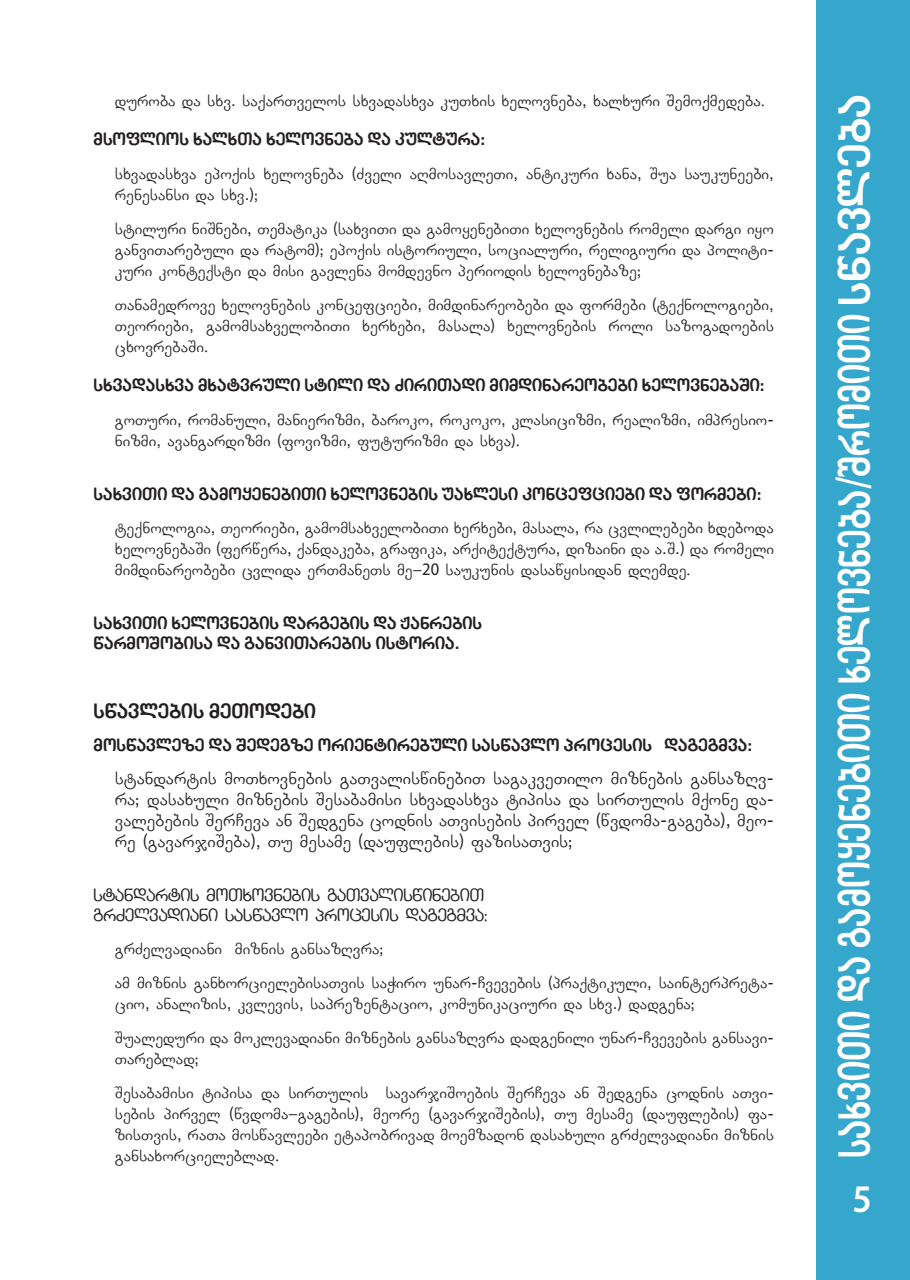
<style>
.page{position:relative;width:910px;height:1280px;background:#fff}
.page>*{position:absolute;margin:0;border:0;box-sizing:border-box;transform-origin:0 0}
.t1{font:700 45px "A Kolkhety M";color:#fff;scale:.8 1}
.t2{font:700 36px "A Kolkhety M";color:#fff}
.sat-1{font:700 21px "A Kolkhety M";color:#231f20}
.sat-2{font:700 18px/19.8px "A Kolkhety M";color:#231f20}
.texti{font:18px/21px "A Kolkhety N";color:#231f20;text-align:justify}
.sat-2-2{font:18px/19.8px "A Kolkhety M";color:#231f20}
.texti-2{font:16.5px/21px "A Kolkhety N";color:#231f20}
.s1{font-family:"Sylfaen"}
</style>
<div class="page">
<div style="left:816px;top:0;width:94px;height:1280px;background:#36a7cc"></div>
<p class="texti-2" style="left:115px;top:91px;width:652px">DUROBA DA SXV. SAQARTVELOS SXVADASXVA KUTXIS XELOVNEBA, XALXURI SEMOQMEDEBA<span class="s1">.</span></p>
<p class="sat-2" style="left:94px;top:131px;width:393px">MSOFLIOS XALXTA XELOVNEBA DA KULTURA:</p>
<p class="texti-2" style="left:115px;top:164px;width:661px">SXVADASXVA EPOQIS XELOVNEBA (ZVELI ARMOSAVLETI, ANTIKURI XANA, SUA SAUKUNEEBI,<br>RENESANSI DA SXV.);</p>
<p class="texti-2" style="left:115px;top:219px;width:661px;text-align:justify">STILURI NISNEBI, TEMATIKA (SAXVITI DA GAMOYENEBITI XELOVNEBIS ROMELI DARGI IYO GANVITAREBULI DA RATOM); EPOQIS ISTORIULI, SOCIALURI, RELIGIURI DA POLITI-KURI KONTEQSTI DA MISI GAVLENA MOMDEVNO PERIODIS XELOVNEBAZE;</p>
<p class="texti-2" style="left:115px;top:295px;width:661px;text-align:justify">TANAMEDROVE XELOVNEBIS KONCEFCIEBI, MIMDINAREOBEBI DA FORMEBI (TEQNOLOGIEBI, TEORIEBI, GAMOMSAXVELOBITI XERXEBI, MASALA) XELOVNEBIS ROLI SAZOGADOEBIS CXOVREBASI<span class="s1">.</span></p>
<p class="sat-2" style="left:94px;top:377px;width:673px">SXVADASXVA MXATVRULI STILI DA ZIRITADI MIMDINAREOBEBI XELOVNEBASI:</p>
<p class="texti-2" style="left:115px;top:410px;width:661px">GOTURI, ROMANULI, MANIERIZMI, BAROKO, ROKOKO, KLASICIZMI, REALIZMI, IMPRESIO-<br>NIZMI, AVANGARDIZMI (FOVIZMI, FUTURIZMI DA SXVA)<span class="s1">.</span></p>
<p class="sat-2" style="left:94px;top:485px;width:669px">SAXVITI DA GAMOYENEBITI XELOVNEBIS UAXLESI KONCEFCIEBI DA FORMEBI:</p>
<p class="texti-2" style="left:115px;top:519px;width:661px;text-align:justify">TEQNOLOGIA, TEORIEBI, GAMOMSAXVELOBITI XERXEBI, MASALA, RA CVLILEBEBI XDEBODA XELOVNEBASI (FERWERA, QANDAKEBA, GRAFIKA, ARQITEQTURA, DIZAINI DA A.S.) DA ROMELI MIMDINAREOBEBI CVLIDA ERTMANETS ME_20 SAUKUNIS DASAWYISIDAN DREMDE<span class="s1">.</span></p>
<p class="sat-2" style="left:94px;top:614px;width:390px">SAXVITI XELOVNEBIS DARGEBIS DA JANREBIS<br>WARMOSOBISA DA GANVITAREBIS ISTORIA.</p>
<p class="sat-1" style="left:94px;top:701px;width:224px">SWAVLEBIS METODEBI</p>
<p class="sat-2" style="left:94px;top:736px;width:660px">MOSWAVLEZE DA SEDEGZE ORIENTIREBULI SASWAVLO PROCESIS DAGEGMVA:</p>
<p class="texti" style="left:115px;top:769px;width:661px">STANDARTIS MOTXOVNEBIS GATVALISWINEBIT SAGAKVETILO MIZNEBIS GANSAZRV-RA; DASAXULI MIZNEBIS SESABAMISI SXVADASXVA TIPISA DA SIRTULIS MQONE DA-VALEBEBIS SERCEVA AN SEDGENA CODNIS ATVISEBIS PIRVEL (WVDOMA-GAGEBA), MEO-RE (GAVARJISEBA), TU MESAME (DAUFLEBIS) FAZISATVIS;</p>
<p class="sat-2-2" style="left:94px;top:886px;width:395px">STANDARTIS MOTXOVNEBIS GATVALISWINEBIT<br>GRZELVADIANI SASWAVLO PROCESIS DAGEGMVA:</p>
<p class="texti-2" style="left:115px;top:940px;width:270px">GRZELVADIANI MIZNIS GANSAZRVRA;</p>
<p class="texti-2" style="left:115px;top:973px;width:661px">AM MIZNIS GANXORCIELEBISATVIS SAWIRO UNAR-CVEVEBIS (PRAQTIKULI, SAINTERPRETA-<br>CIO, ANALIZIS, KVLEVIS, SAPREZENTACIO, KOMUNIKACIURI DA SXV.) DADGENA;</p>
<p class="texti-2" style="left:115px;top:1028px;width:661px">SUALEDURI DA MOKLEVADIANI MIZNEBIS GANSAZRVRA DADGENILI UNAR-CVEVEBIS GANSAVI-<br>TAREBLAD;</p>
<p class="texti-2" style="left:115px;top:1083px;width:661px;text-align:justify">SESABAMISI TIPISA DA SIRTULIS SAVARJISOEBIS SERCEVA AN SEDGENA CODNIS ATVI-SEBIS PIRVEL (WVDOMA_GAGEBIS), MEORE (GAVARJISEBIS), TU MESAME (DAUFLEBIS) FA-ZISTVIS, RATA MOSWAVLEEBI ETAPOBRIVAD MOEMZADON DASAXULI GRZELVADIANI MIZNIS GANSAXORCIELEBLAD<span class="s1">.</span></p>
<h1 class="t1" style="left:833px;top:1158px;width:1332px;rotate:-90deg">SAXVITI DA GAMOYENEBITI XELOVNEBA/SROMITI SWAVLEBA</h1>
<h2 class="t2" style="left:852px;top:1182px;width:21px">5</h2>
</div>
